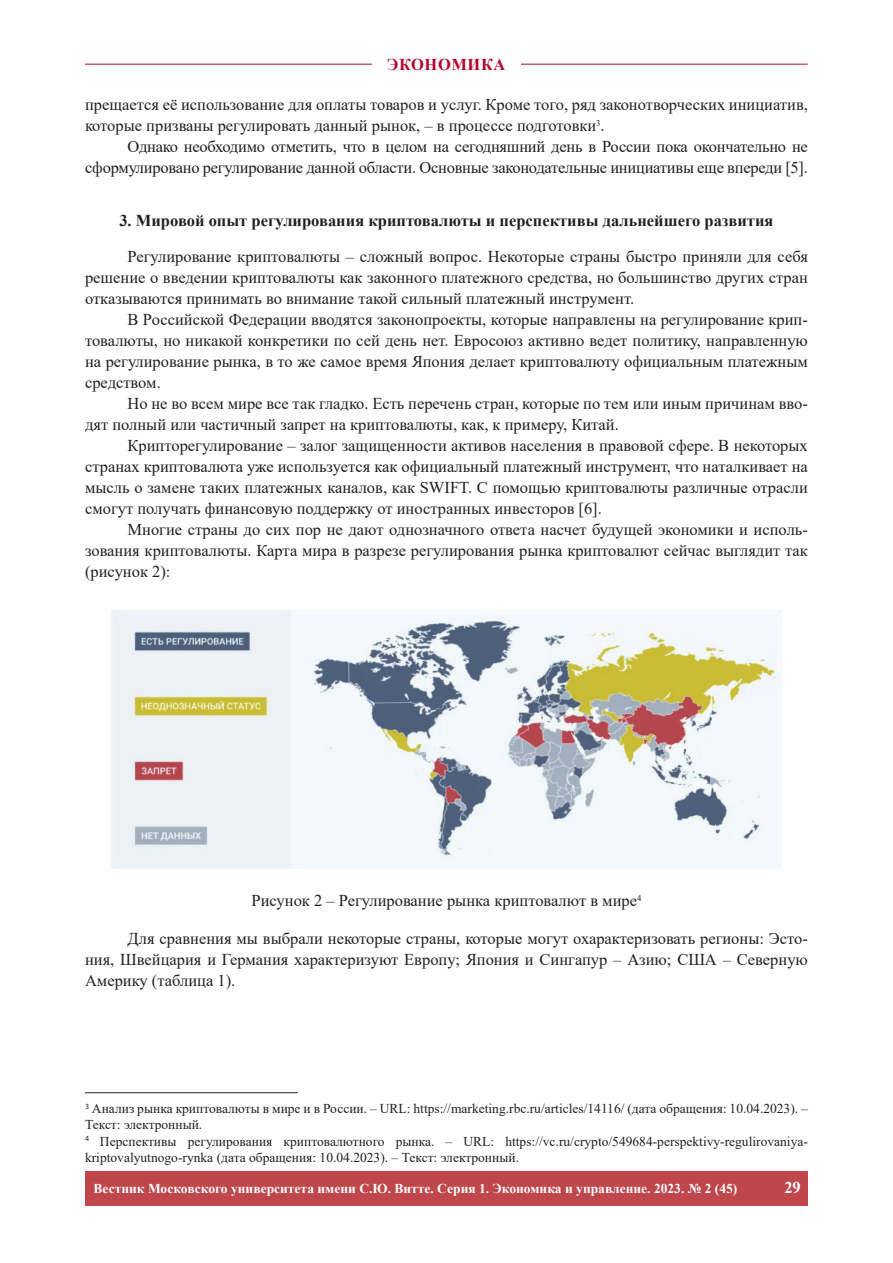
<style>
.page{position:relative;width:893px;height:1263px;background:#fff}
.page>*{position:absolute;margin:0;border:0;box-sizing:border-box;transform-origin:0 0}
.t1{font:16.5px/21px "Times New Roman";color:#231f20;text-align:justify}
.t2{font:700 16.5px "Times New Roman";color:#231f20}
.t3{font:700 16.5px "Times New Roman";letter-spacing:.035em;color:#b00630}
.t4{font:700 16.5px "Times New Roman";color:#fff}
.t5{font:13.5px/16.2px "Times New Roman";color:#231f20}
.t6{font:700 13.5px "Times New Roman";color:#fff}
</style>
<div class="page">
<hr style="left:85px;top:64px;width:723px;height:1px;background:#b00630">
<div style="left:372px;top:58px;width:149px;height:12px;background:#fff"></div>
<div style="left:85px;top:1171px;width:723px;height:34px;background:#bf464b"></div>
<img style="left:112px;top:610px;width:669px;height:259px">
<hr style="left:85px;top:1092px;width:213px;height:1px;background:#231f20">
<p class="t3" style="left:387px;top:52px;width:120px">ЭКОНОМИКА</p>
<p class="t1" style="left:85px;top:94px;width:724px">прещается её использование для оплаты товаров и услуг. Кроме того, ряд законотворческих инициатив, которые призваны регулировать данный рынок, – в процессе подготовки<sup>3</sup>.</p>
<p class="t1" style="left:85px;top:136px;width:724px;text-align:right">Однако необходимо отметить, что в целом на сегодняшний день в России пока окончательно не сформулировано регулирование данной области. Основные законодательные инициативы еще впереди [5].</p>
<p class="t2" style="left:119px;top:209px;width:656px">3. Мировой опыт регулирования криптовалюты и перспективы дальнейшего развития</p>
<p class="t1" style="left:85px;top:245px;width:724px;text-indent:43px">Регулирование криптовалюты – сложный вопрос. Некоторые страны быстро приняли для себя решение о введении криптовалюты как законного платежного средства, но большинство других стран отказываются принимать во внимание такой сильный платежный инструмент.</p>
<p class="t1" style="left:85px;top:308px;width:724px;text-indent:43px">В Российской Федерации вводятся законопроекты, которые направлены на регулирование крип&shy;товалюты, но никакой конкретики по сей день нет. Евросоюз активно ведет политику, направленную на регулирование рынка, в то же самое время Япония делает криптовалюту официальным платежным средством.</p>
<p class="t1" style="left:85px;top:392px;width:724px;text-indent:43px">Но не во всем мире все так гладко. Есть перечень стран, которые по тем или иным причинам вво&shy;дят полный или частичный запрет на криптовалюты, как, к примеру, Китай.</p>
<p class="t1" style="left:85px;top:434px;width:724px;text-indent:43px">Крипторегулирование – залог защищенности активов населения в правовой сфере. В некоторых странах криптовалюта уже используется как официальный платежный инструмент, что наталкивает на мысль о замене таких платежных каналов, как SWIFT. С помощью криптовалюты различные отрасли смогут получать финансовую поддержку от иностранных инвесторов [6].</p>
<p class="t1" style="left:85px;top:518px;width:724px;text-indent:43px">Многие страны до сих пор не дают однозначного ответа насчет будущей экономики и исполь&shy;зования криптовалюты. Карта мира в разрезе регулирования рынка криптовалют сейчас выглядит так (рисунок 2):</p>
<p class="t1" style="left:252px;top:889px;width:391px">Рисунок 2 – Регулирование рынка криптовалют в мире<sup>4</sup></p>
<p class="t1" style="left:85px;top:927px;width:724px;text-indent:43px">Для сравнения мы выбрали некоторые страны, которые могут охарактеризовать регионы: Эсто&shy;ния, Швейцария и Германия характеризуют Европу; Япония и Сингапур – Азию; США – Северную Америку (таблица 1).</p>
<p class="t5" style="left:85px;top:1100px;width:724px"><sup>3</sup> Анализ рынка криптовалюты в мире и в России. – URL: https://marketing.rbc.ru/articles/14116/ (дата обращения: 10.04.2023). – Текст: электронный.<br><sup>4</sup> Перспективы регулирования криптовалютного рынка. – URL: https://vc.ru/crypto/549684-perspektivy-regulirovaniya&shy;kriptovalyutnogo-rynka (дата обращения: 10.04.2023). – Текст: электронный.</p>
<p class="t6" style="left:94px;top:1179px;width:645px">Вестник Московского университета имени С.Ю. Витте. Серия 1. Экономика и управление. 2023. № 2 (45)</p>
<p class="t4" style="left:784px;top:1175px;width:18px">29</p>
</div>
